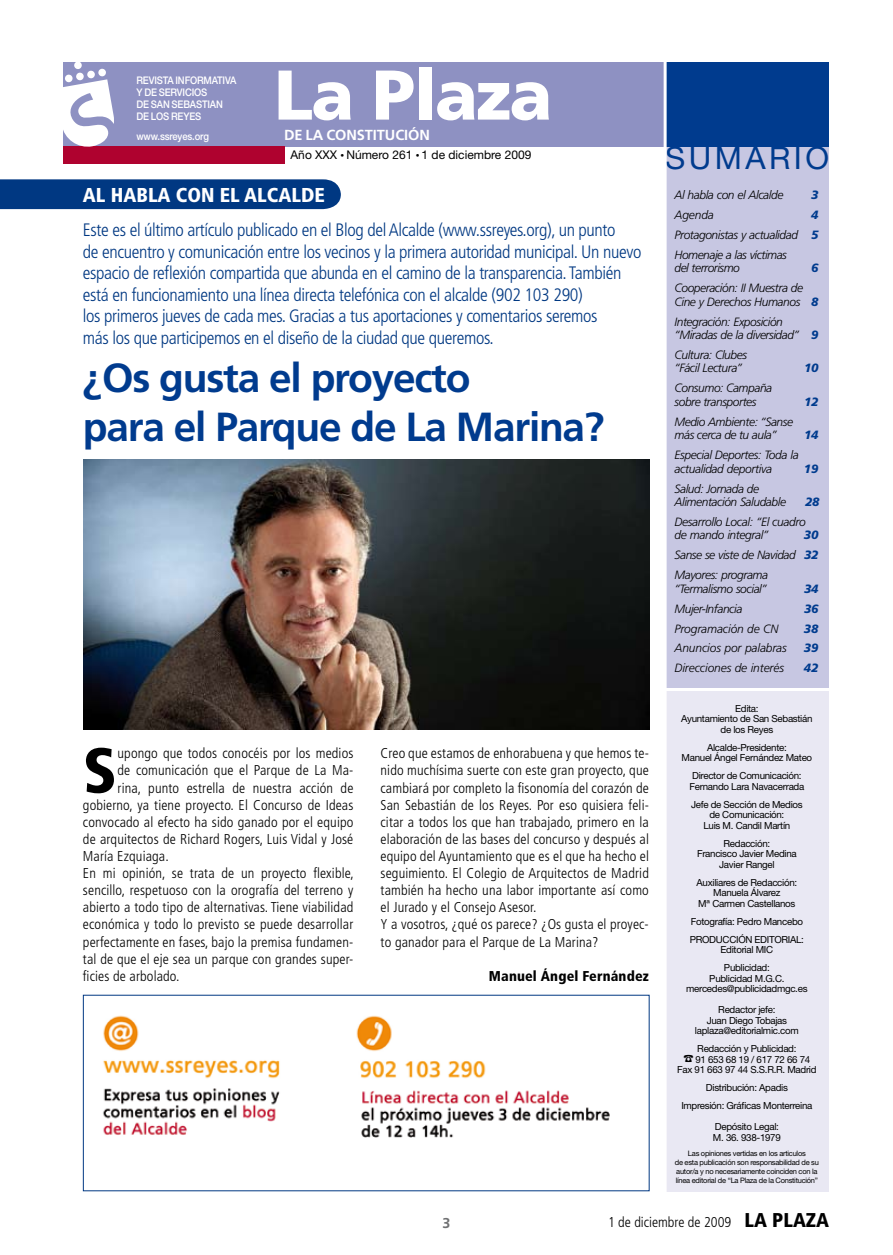
<style>
.page{position:relative;width:893px;height:1255px;background:#fff}
.page>*{position:absolute;margin:0;border:0;box-sizing:border-box;transform-origin:0 0}
.t1{font:900 70.2px "Frutiger";letter-spacing:-.025em;color:#fff}
.t2{font:900 condensed 63.3px "Frutiger";color:#000}
.t3{font:700 40.65px/48.8px "Frutiger";letter-spacing:-.03em;color:#003b8e}
.t4{font:31.2px "Helvetica Neue LT Std";letter-spacing:.11em;color:#003b8e}
.t5{font:900 condensed 20.1px "Frutiger";color:#fff}
.t6{font:300 condensed 18px/21.6px "Frutiger";letter-spacing:-.02em;color:#003882}
.t7{font:700 14.55px "Frutiger";letter-spacing:-.005em;color:#fff}
.t8{font:300 condensed 14.25px/17.1px "Frutiger";letter-spacing:.01em;color:#000}
.t9{font:900 condensed 14.25px "Frutiger";letter-spacing:.01em;color:#000}
.t10{font:700 14.25px "Frutiger";color:#707173}
.t11{font:italic 300 12px/13.5px "Frutiger";letter-spacing:-.035em;color:#000}
.t12{font:italic 300 12px "Frutiger";letter-spacing:-.01em;color:#000}
.t13{font:12px "Helvetica Neue LT Std";color:#000}
.t14{font:italic 900 12px "Frutiger";letter-spacing:-.02em;color:#003b8e}
.t15{font:500 10.5px/12px "Helvetica Neue LT Std";letter-spacing:-.015em;color:#fff;scale:.9 1}
.t16{font:9.75px/10.5px "Helvetica Neue LT Std";letter-spacing:-.03em;color:#000;text-align:center}
.t17{font:7.5px/9px "Helvetica Neue LT Std";letter-spacing:-.035em;color:#000;text-align:center}
.s1{font-size:7.5px}
.s2{font-weight:900;color:#003b8e}
.s3{font-weight:900;font-size:19.95px}
</style>
<div class="page">
<div style="left:0;top:179px;width:341px;height:30px;background:#003882"></div>
<img style="left:103px;top:1015px;width:507px;height:123px">
<img style="left:83px;top:459px;width:566px;height:270px">
<div style="left:666px;top:691px;width:163px;height:500px;background:#e9e8f3"></div>
<div style="left:666px;top:63px;width:163px;height:624px;background:#c7c7e2"></div>
<div style="left:63px;top:62px;width:766px;height:85px;background:#8e91c2"></div>
<div style="left:666px;top:62px;width:163px;height:85px;background:#003b8e"></div>
<div style="left:63px;top:147px;width:222px;height:17px;background:#af022f"></div>
<div style="left:76px;top:72px;width:8px;height:9px;background:#fff;border-radius:3px"></div>
<div style="left:74px;top:61px;width:8px;height:8px;background:#fff;border-radius:3px"></div>
<div style="left:65px;top:74px;width:8px;height:8px;background:#fff;border-radius:3px"></div>
<div style="left:87px;top:70px;width:8px;height:9px;background:#fff;border-radius:3px"></div>
<div style="left:98px;top:68px;width:8px;height:9px;background:#fff;border-radius:3px"></div>
<svg style="left:63px;top:79px;width:51px;height:68px"></svg>
<hr style="left:664px;top:41px;width:3px;height:1157px;background:#fff">
<h1 class="t1" style="left:274px;top:53px;width:280px">La Plaza</h1>
<p class="t15" style="left:136px;top:75px;width:113px">REVISTA INFORMATIVA<br>Y DE SERVICIOS<br>DE SAN SEBASTIAN<br>DE LOS REYES</p>
<p class="t15" style="left:136px;top:130px;width:82px">WWW.SSREYES.ORG</p>
<p class="t7" style="left:284px;top:126px;width:147px">de la constituciÓn</p>
<p class="t13" style="left:291px;top:148px;width:242px">Año XXX <span class="s1">•</span> Número 261 <span class="s1">•</span> 1 de diciembre 2009</p>
<h3 class="t4" style="left:665px;top:139px;width:166px">SUMARIO</h3>
<p class="t11" style="left:674px;top:188px;width:110px">Al habla con el Alcalde</p>
<p class="t14" style="left:811px;top:188px;width:9px">3</p>
<p class="t11" style="left:674px;top:208px;width:41px">Agenda</p>
<h3 class="t5" style="left:83px;top:183px;width:243px">AL HABLA CON EL ALCALDE</h3>
<p class="t11" style="left:674px;top:205px;width:145px;line-height:20px;text-align:justify;text-indent:137px"><span class="s2">4<br></span>Protagonistas y actualidad <span class="s2">5<br></span>Homenaje a las víctimas</p>
<p class="t11" style="left:674px;top:261px;width:67px">del terrorismo</p>
<p class="t14" style="left:811px;top:261px;width:9px">6</p>
<p class="t11" style="left:674px;top:281px;width:145px">Cooperación: II Muestra de<br>Cine y Derechos Humanos <span class="s2">8</span></p>
<p class="t11" style="left:674px;top:314px;width:145px">Integración: Exposición “Miradas de la diversidad” <span class="s2">9</span></p>
<p class="t11" style="left:674px;top:348px;width:74px">Cultura: Clubes “Fácil Lectura”</p>
<p class="t6" style="left:83px;top:219px;width:560px">Este es el último artículo publicado en el Blog del Alcalde (www.ssreyes.org), un punto<br>de encuentro y comunicación entre los vecinos y la primera autoridad municipal. Un nuevo espacio de reflexión compartida que abunda en el camino de la transparencia. También está en funcionamiento una línea directa telefónica con el alcalde (902 103 290)<br>los primeros jueves de cada mes. Gracias a tus aportaciones y comentarios seremos<br>más los que participemos en el diseño de la ciudad que queremos.</p>
<h3 class="t3" style="left:83px;top:353px;width:523px">¿Os gusta el proyecto<br>para el Parque de La Marina?</h3>
<p class="t14" style="left:804px;top:361px;width:16px">10</p>
<p class="t11" style="left:674px;top:381px;width:99px">Consumo: Campaña sobre transportes</p>
<p class="t14" style="left:804px;top:394px;width:16px">12</p>
<p class="t11" style="left:674px;top:415px;width:120px">Medio Ambiente: “Sanse más cerca de tu aula”</p>
<p class="t14" style="left:804px;top:428px;width:16px">14</p>
<p class="t11" style="left:674px;top:448px;width:126px">Especial Deportes: Toda la actualidad deportiva</p>
<p class="t14" style="left:804px;top:461px;width:16px">19</p>
<h2 class="t2" style="left:83px;top:732px;width:35px">S</h2>
<p class="t8" style="left:118px;top:745px;width:237px">upongo que todos conocéis por los medios</p>
<p class="t8" style="left:118px;top:762px;width:237px">de comunicación que el Parque de La Ma-</p>
<p class="t8" style="left:118px;top:779px;width:237px">rina, punto estrella de nuestra acción de</p>
<p class="t8" style="left:83px;top:796px;width:272px">gobierno, ya tiene proyecto. El Concurso de Ideas</p>
<p class="t8" style="left:83px;top:813px;width:272px">convocado al efecto ha sido ganado por el equipo</p>
<p class="t8" style="left:83px;top:830px;width:272px">de arquitectos de Richard Rogers, Luis Vidal y José</p>
<p class="t8" style="left:83px;top:847px;width:87px">María Ezquiaga.</p>
<p class="t8" style="left:83px;top:864px;width:272px">En mi opinión, se trata de un proyecto flexible,</p>
<p class="t8" style="left:83px;top:881px;width:272px">sencillo, respetuoso con la orografía del terreno y</p>
<p class="t8" style="left:83px;top:899px;width:272px">abierto a todo tipo de alternativas. Tiene viabilidad</p>
<p class="t8" style="left:83px;top:916px;width:272px">económica y todo lo previsto se puede desarrollar</p>
<p class="t8" style="left:83px;top:933px;width:272px">perfectamente en fases, bajo la premisa fundamen-</p>
<p class="t8" style="left:83px;top:950px;width:272px">tal de que el eje sea un parque con grandes super-</p>
<p class="t8" style="left:83px;top:967px;width:98px">ficies de arbolado.</p>
<p class="t8" style="left:381px;top:745px;width:270px">Creo que estamos de enhorabuena y que hemos te&shy;nido muchísima suerte con este gran proyecto, que cambiará por completo la fisonomía del corazón de San Sebastián de los Reyes. Por eso quisiera feli&shy;citar a todos los que han trabajado, primero en la elaboración de las bases del concurso y después al equipo del Ayuntamiento que es el que ha hecho el seguimiento. El Colegio de Arquitectos de Madrid también ha hecho una labor importante así como el Jurado y el Consejo Asesor.<br>Y a vosotros, ¿qué os parece? ¿Os gusta el proyec&shy;to ganador para el Parque de La Marina?</p>
<p class="t9" style="left:489px;top:967px;width:161px">Manuel Ángel Fernández</p>
<p class="t11" style="left:674px;top:481px;width:113px">Salud: Jornada de<br>Alimentación Saludable</p>
<p class="t14" style="left:805px;top:494px;width:16px">28</p>
<p class="t11" style="left:674px;top:515px;width:133px">Desarrollo Local: “El cuadro de mando integral”</p>
<p class="t11" style="left:674px;top:525px;width:145px;line-height:20px;text-align:justify;text-indent:129px"><span class="s2">30<br></span>Sanse se viste de Navidad <span class="s2">32<br></span>Mayores: programa</p>
<p class="t11" style="left:674px;top:581px;width:94px">“Termalismo social”</p>
<p class="t14" style="left:804px;top:581px;width:16px">34</p>
<p class="t11" style="left:674px;top:601px;width:69px">Mujer-Infancia</p>
<p class="t14" style="left:804px;top:601px;width:16px">36</p>
<p class="t12" style="left:674px;top:621px;width:105px">Programación de CN</p>
<p class="t14" style="left:804px;top:621px;width:16px">38</p>
<p class="t12" style="left:674px;top:641px;width:114px">Anuncios por palabras</p>
<p class="t14" style="left:804px;top:641px;width:16px">39</p>
<p class="t12" style="left:674px;top:661px;width:111px">Direcciones de interés</p>
<p class="t14" style="left:804px;top:661px;width:16px">42</p>
<p class="t16" style="left:681px;top:703px;width:133px">Edita:<br>Ayuntamiento de San Sebastián de los Reyes</p>
<p class="t16" style="left:682px;top:742px;width:132px">Alcalde-Presidente:<br>Manuel Ángel Fernández Mateo</p>
<p class="t16" style="left:689px;top:770px;width:116px;text-align:left">Director de Comunicación:<br>Fernando Lara Navacerrada</p>
<p class="t16" style="left:691px;top:799px;width:113px">Jefe de Sección de Medios de Comunicación:<br>Luis M. Candil Martín</p>
<p class="t16" style="left:697px;top:838px;width:101px">Redacción:<br>Francisco Javier Medina<br>Javier Rangel</p>
<p class="t16" style="left:696px;top:877px;width:102px">Auxiliares de Redacción:<br>Manuela Álvarez<br>Mª Carmen Castellanos</p>
<p class="t16" style="left:690px;top:912px;width:116px;line-height:18px;text-align:left">Fotografía: Pedro Mancebo<br>PRODUCCIÓN EDITORIAL:</p>
<p class="t16" style="left:721px;top:940px;width:54px;line-height:18px">Editorial MIC<br>Publicidad:</p>
<p class="t16" style="left:686px;top:973px;width:123px">Publicidad M.G.C. mercedes@publicidadmgc.es</p>
<p class="t16" style="left:695px;top:1004px;width:105px">Redactor jefe:<br>Juan Diego Tobajas laplaza@editorialmic.com</p>
<p class="t16" style="left:697px;top:1043px;width:101px">Redacción y Publicidad:</p>
<p class="t16" style="left:695px;top:1054px;width:116px">91 653 68 19 / 617 72 66 74</p>
<p class="t16" style="left:677px;top:1064px;width:141px">Fax 91 663 97 44 S.S.R.R. Madrid</p>
<p class="t16" style="left:681px;top:1078px;width:133px;line-height:18px">Distribución: Apadis<br>Impresión: Gráficas Monterreina</p>
<p class="t16" style="left:713px;top:1121px;width:69px;text-align:left">Depósito Legal:<br>M. 36. 938-1979</p>
<p class="t17" style="left:675px;top:1148px;width:146px">Las opiniones vertidas en los articulos<br>de esta publicación son responsabilidad de su autor/a y no necesariamente coinciden con la línea editorial de “La Plaza de la Constitución”</p>
<p class="t10" style="left:442px;top:1214px;width:9px">3</p>
<p class="t8" style="left:608px;top:1213px;width:223px">1 de diciembre de 2009 <span class="s3">LA PLAZA</span></p>
</div>
